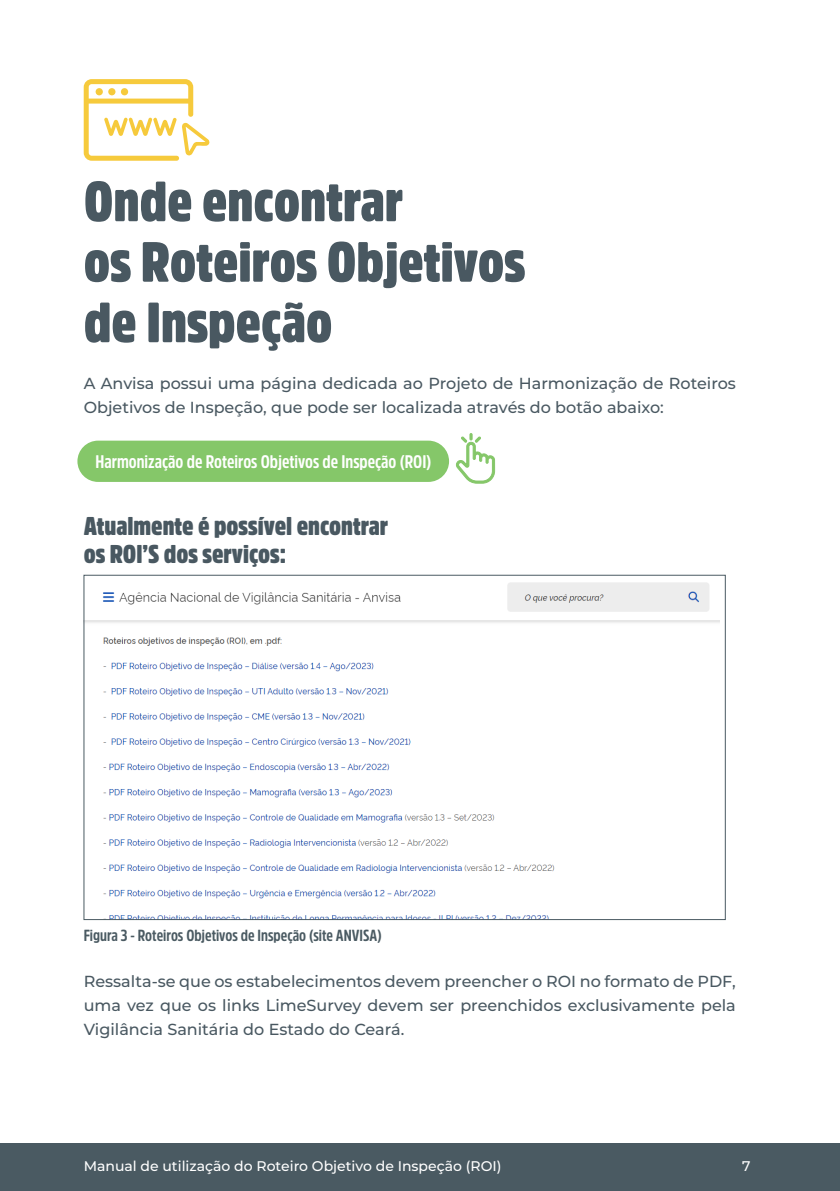
<style>
.page{position:relative;width:840px;height:1191px;background:#fff}
.page>*{position:absolute;margin:0;border:0;box-sizing:border-box;transform-origin:0 0}
.t1{font:900 56px/60.4px "Amsi Pro Cond";color:#495861}
.t2{font:900 25.4px/27.6px "Amsi Pro Cond";color:#495861}
.t3{font:700 18.2px "Amsi Pro Cond";color:#fff}
.t4{font:500 16px/24px "Montserrat";color:#495861}
.t5{font:700 16px "Amsi Pro Cond";color:#4a5a62}
.t6{font:500 14px "Montserrat";color:#fff}
</style>
<div class="page">
<svg style="left:84px;top:79px;width:125px;height:82px"></svg>
<div style="left:95px;top:88px;width:8px;height:7px;background:#f6ca3c;border-radius:50%"></div>
<div style="left:108px;top:88px;width:7px;height:7px;background:#f6ca3c;border-radius:50%"></div>
<div style="left:121px;top:88px;width:7px;height:7px;background:#f6ca3c;border-radius:50%"></div>
<img style="left:86px;top:582px;width:633px;height:335px">
<div style="left:77px;top:440px;width:372px;height:42px;background:#85c769;border-radius:21px"></div>
<svg style="left:456px;top:433px;width:39px;height:51px"></svg>
<div style="left:0;top:1143px;width:839px;height:48px;background:#4a5a62"></div>
<h1 class="t1" style="left:84px;top:170px;width:443px">Onde encontrar<br>os Roteiros Objetivos de Inspeção</h1>
<p class="t4" style="left:84px;top:370px;width:653px">A Anvisa possui uma página dedicada ao Projeto de Harmonização de Roteiros<br>Objetivos de Inspeção, que pode ser localizada através do botão abaixo:</p>
<p class="t3" style="left:95px;top:449px;width:337px">Harmonização de Roteiros Objetivos de Inspeção (ROI)</p>
<h2 class="t2" style="left:84px;top:512px;width:306px">Atualmente é possível encontrar os ROl’S dos serviços:</h2>
<p class="t5" style="left:84px;top:924px;width:299px">Figura 3 - Roteiros Objetivos de Inspeção (site ANVISA)</p>
<p class="t4" style="left:84px;top:969px;width:653px;text-align:justify">Ressalta-se que os estabelecimentos devem preencher o ROI no formato de PDF, uma vez que os links LimeSurvey devem ser preenchidos exclusivamente pela Vigilância Sanitária do Estado do Ceará.</p>
<p class="t6" style="left:84px;top:1155px;width:419px">Manual de utilização do Roteiro Objetivo de Inspeção (ROI)</p>
<p class="t6" style="left:741px;top:1155px;width:10px">7</p>
</div>
